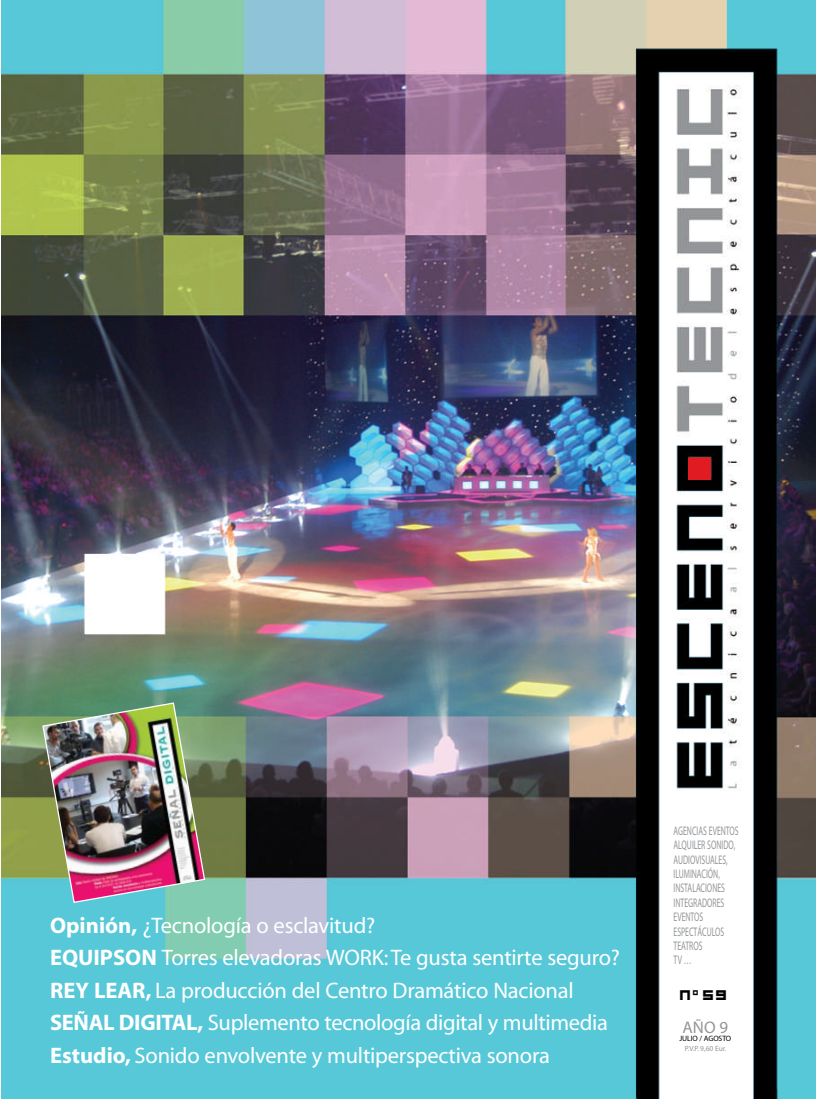
<style>
.page{position:relative;width:816px;height:1099px;background:#fff}
.page>*{position:absolute;margin:0;border:0;box-sizing:border-box;transform-origin:0 0}
.t1{font:31.25px "Micro";color:#000}
.t2{font:22.5px/32.5px "Myriad";letter-spacing:-.01em;color:#fff}
.t3{font:16.88px "Myriad";color:#939598}
.t4{font:12.5px/14.4px "Myriad";color:#939598;scale:.62 1}
.t5{font:7.75px "Myriad";color:#000}
.t6{font:7.5px "Myriad";color:#939598}
.s1{font-weight:700}
</style>
<div class="page">
<img style="left:1px;top:0;width:814px;height:1098px">
<img style="left:42px;top:701px;width:164px;height:202px">
<div style="left:688px;top:457px;width:22px;height:22px;background:#e11b22"></div>
<p class="t2" style="left:50px;top:910px;width:571px"><span class="s1">Opinión,</span> ¿Tecnología o esclavitud?<br><span class="s1">EQUIPSON</span> Torres elevadoras WORK: Te gusta sentirte seguro?<br><span class="s1">REY LEAR,</span> La producción del Centro Dramático Nacional <span class="s1">SEÑAL DIGITAL,</span> Suplemento tecnología digital y multimedia <span class="s1">Estudio,</span> Sonido envolvente y multiperspectiva sonora</p>
<p class="t4" style="left:673px;top:824px;width:107px">Agencias Eventos<br>Alquiler sonido,<br>Audiovisuales,<br>Iluminación,<br>Instalaciones<br>Integradores<br>Eventos<br>Espectáculos<br>Teatros<br>TV …</p>
<h1 class="t1" style="left:677px;top:974px;width:50px">Nº59</h1>
<p class="t3" style="left:682px;top:1018px;width:47px">AÑO 9</p>
<p class="t5" style="left:679px;top:1035px;width:8px">JULIO</p>
<p class="t5" style="left:699px;top:1035px;width:15px">/ AGOSTO</p>
<p class="t6" style="left:684px;top:1044px;width:43px">P.V.P. 9,60 Eur.</p>
</div>
